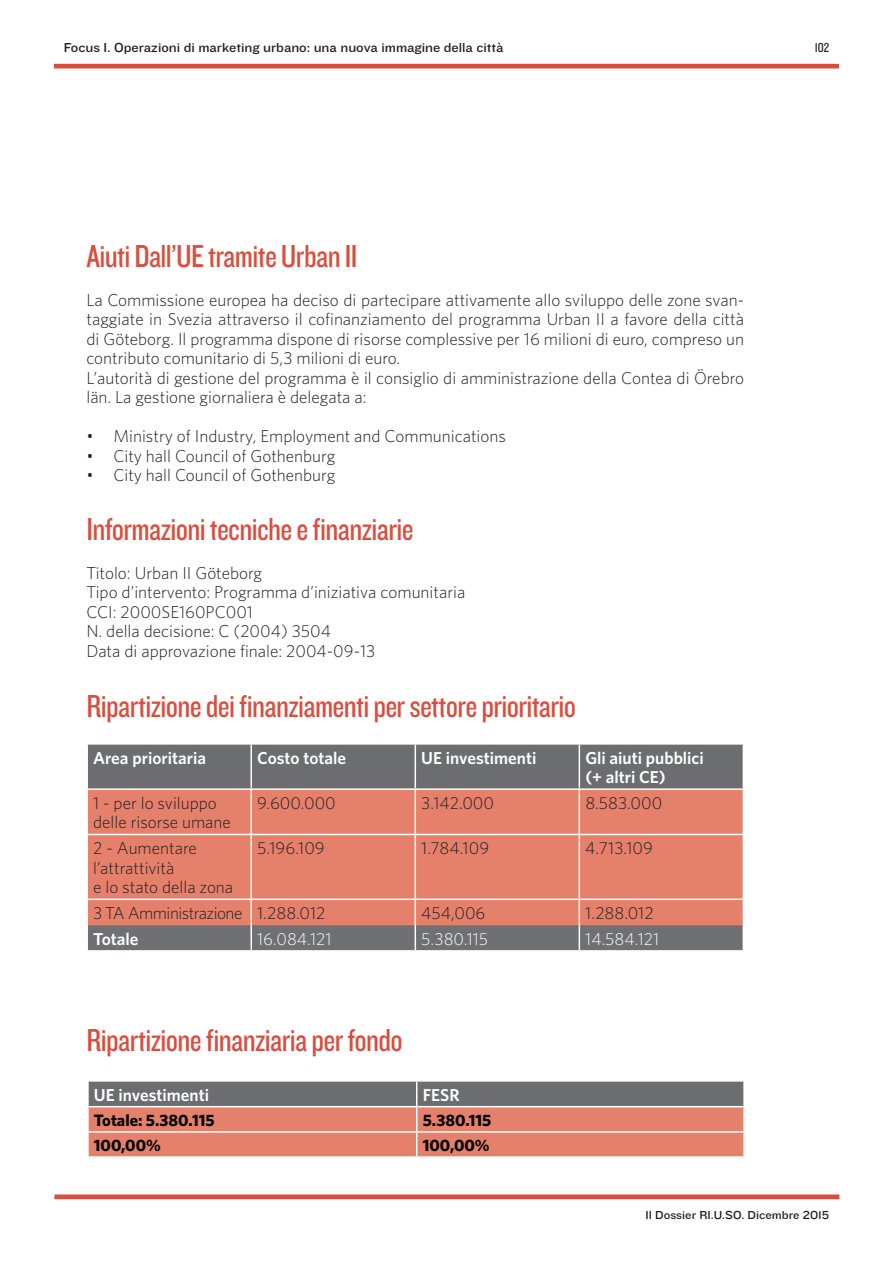
<style>
.page{position:relative;width:893px;height:1263px;background:#fff}
.page>*{position:absolute;margin:0;border:0;box-sizing:border-box;transform-origin:0 0}
.t1{font:33px "Knockout HTF29 Junior Liteweight";letter-spacing:-.02em;color:#da4e3f}
.t2{font:300 17.25px/19.5px "Whitney";color:#231f20}
.t3{font:600 17.25px/19.5px "Whitney";color:#fff}
.t4{font:300 17.25px "Whitney";color:#fff}
.t5{font:300 17.25px "Whitney";letter-spacing:-.03em;color:#231f20}
.t6{font:700 16.5px "Whitney";color:#000}
.t7{font:13.5px "Knockout HTF32 Junior Cruiserwt";color:#231f20}
.t8{font:13.5px "Knockout HTF29 Junior Liteweight";color:#231f20}
.t9{font:12px "Knockout HTF32 Junior Cruiserwt";color:#231f20}
</style>
<div class="page">
<hr style="left:54px;top:64px;width:785px;height:4px;background:#da4e3f">
<div style="left:54px;top:1194px;width:785px;height:5px;background:#da4e3f"></div>
<div style="left:88px;top:745px;width:655px;height:43px;background:#6c6d70"></div>
<div style="left:88px;top:790px;width:655px;height:108px;background:#e5806a"></div>
<hr style="left:250px;top:745px;width:2px;height:43px;background:#fff">
<hr style="left:415px;top:745px;width:1px;height:43px;background:#fff">
<hr style="left:579px;top:745px;width:1px;height:43px;background:#fff">
<hr style="left:415px;top:790px;width:1px;height:44px;background:#fff">
<hr style="left:579px;top:790px;width:1px;height:44px;background:#fff">
<hr style="left:86px;top:834px;width:165px;height:1px;background:#fff">
<hr style="left:251px;top:834px;width:164px;height:1px;background:#fff">
<hr style="left:415px;top:834px;width:164px;height:1px;background:#fff">
<hr style="left:415px;top:835px;width:1px;height:63px;background:#fff">
<hr style="left:579px;top:834px;width:165px;height:1px;background:#fff">
<hr style="left:579px;top:835px;width:1px;height:63px;background:#fff">
<hr style="left:250px;top:790px;width:2px;height:44px;background:#fff">
<hr style="left:250px;top:835px;width:2px;height:63px;background:#fff">
<svg style="left:87px;top:900px;width:656px;height:50px;background:#ac7b72"></svg>
<svg style="left:88px;top:1081px;width:656px;height:76px;background:#bf8174"></svg>
<hr style="left:743px;top:1132px;width:2px;height:24px;background:#fff">
<hr style="left:417px;top:1156px;width:328px;height:2px;background:#fff">
<p class="t7" style="left:64px;top:41px;width:441px">Focus I. Operazioni di marketing urbano: una nuova immagine della città</p>
<p class="t8" style="left:815px;top:41px;width:16px">102</p>
<h1 class="t1" style="left:86px;top:239px;width:264px">Aiuti Dall’UE tramite Urban II</h1>
<p class="t2" style="left:86px;top:289px;width:659px">La Commissione europea ha deciso di partecipare attivamente allo sviluppo delle zone svan&shy;taggiate in Svezia attraverso il cofinanziamento del programma Urban II a favore della città di Göteborg. Il programma dispone di risorse complessive per 16 milioni di euro, compreso un contributo comunitario di 5,3 milioni di euro.<br>L’autorità di gestione del programma è il consiglio di amministrazione della Contea di Örebro län. La gestione giornaliera è delegata a:</p>
<p class="t2" style="left:86px;top:426px;width:421px">• Ministry of Industry, Employment and Communications</p>
<p class="t2" style="left:86px;top:445px;width:250px">• City hall Council of Gothenburg</p>
<p class="t2" style="left:86px;top:465px;width:250px">• City hall Council of Gothenburg</p>
<h1 class="t1" style="left:86px;top:512px;width:329px">Informazioni tecniche e finanziarie</h1>
<p class="t2" style="left:86px;top:562px;width:380px">Titolo: Urban II Göteborg<br>Tipo d’intervento: Programma d’iniziativa comunitaria CCI: 2000SE160PC001<br>N. della decisione: C (2004) 3504<br>Data di approvazione finale: 2004-09-13</p>
<h1 class="t1" style="left:86px;top:689px;width:491px">Ripartizione dei finanziamenti per settore prioritario</h1>
<p class="t3" style="left:93px;top:747px;width:114px">Area prioritaria</p>
<p class="t3" style="left:257px;top:747px;width:90px">Costo totale</p>
<p class="t3" style="left:421px;top:747px;width:117px">UE investimenti</p>
<p class="t3" style="left:585px;top:747px;width:120px">Gli aiuti pubblici (+ altri CE)</p>
<p class="t2" style="left:93px;top:793px;width:139px">1 - per lo sviluppo delle risorse umane</p>
<p class="t2" style="left:257px;top:793px;width:80px">9.600.000</p>
<p class="t2" style="left:421px;top:793px;width:74px">3.142.000</p>
<p class="t2" style="left:585px;top:793px;width:78px">8.583.000</p>
<p class="t2" style="left:93px;top:838px;width:142px">2 - Aumentare l’attrattività<br>e lo stato della zona</p>
<p class="t2" style="left:257px;top:838px;width:69px">5.196.109</p>
<p class="t2" style="left:421px;top:838px;width:69px">1.784.109</p>
<p class="t2" style="left:585px;top:838px;width:69px">4.713.109</p>
<p class="t5" style="left:93px;top:901px;width:234px">3 TA Amministrazione 1.288.012</p>
<p class="t2" style="left:421px;top:903px;width:66px">454,006</p>
<p class="t2" style="left:585px;top:903px;width:70px">1.288.012</p>
<p class="t3" style="left:93px;top:929px;width:47px">Totale</p>
<p class="t4" style="left:257px;top:927px;width:76px">16.084.121</p>
<p class="t4" style="left:421px;top:927px;width:69px">5.380.115</p>
<p class="t4" style="left:585px;top:927px;width:75px">14.584.121</p>
<h1 class="t1" style="left:86px;top:1023px;width:318px">Ripartizione finanziaria per fondo</h1>
<p class="t3" style="left:94px;top:1084px;width:117px">UE investimenti</p>
<p class="t3" style="left:423px;top:1084px;width:38px">FESR</p>
<p class="t6" style="left:94px;top:1109px;width:122px">Totale: 5.380.115</p>
<p class="t6" style="left:423px;top:1109px;width:70px">5.380.115</p>
<p class="t6" style="left:94px;top:1134px;width:68px">100,00%</p>
<p class="t6" style="left:423px;top:1134px;width:68px">100,00%</p>
<p class="t9" style="left:645px;top:1209px;width:185px">II Dossier RI.U.SO. Dicembre 2015</p>
</div>
